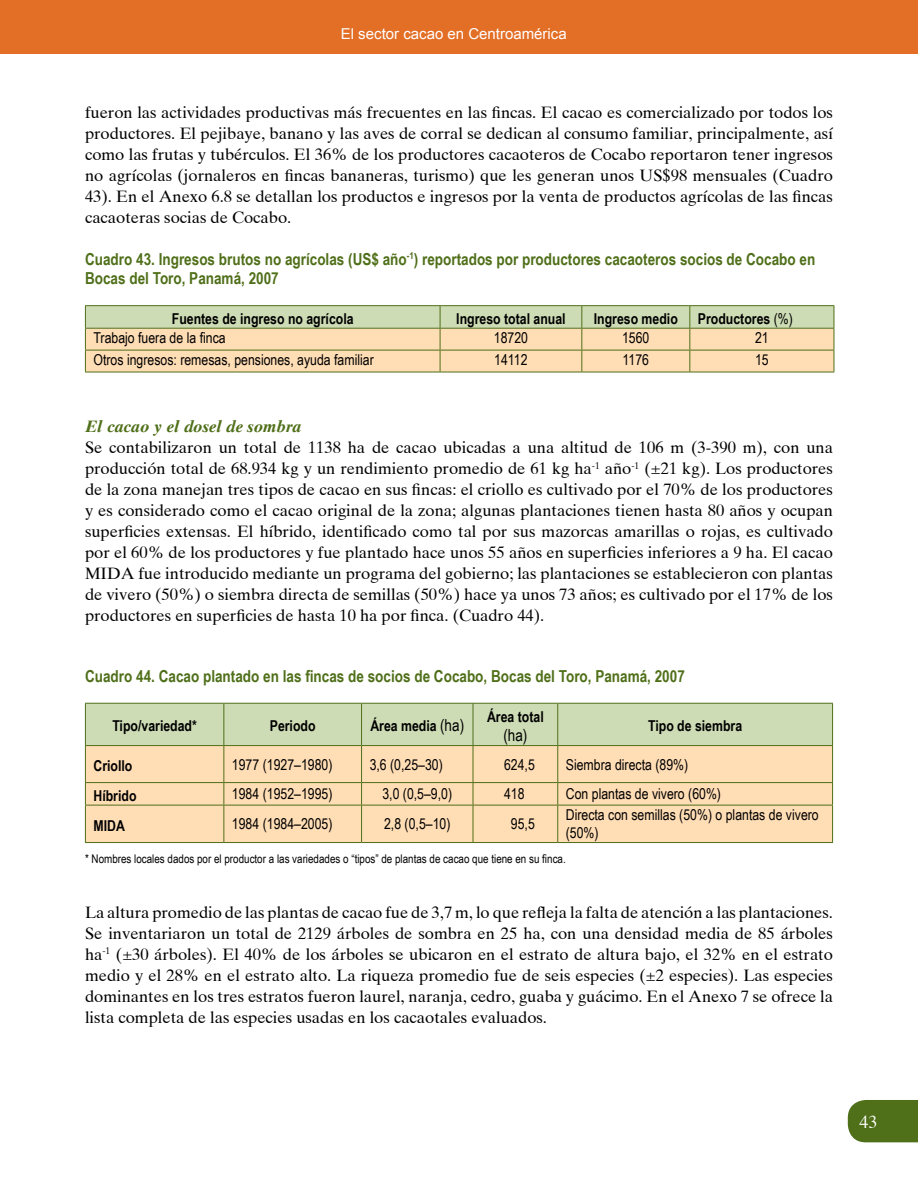
<style>
.page{position:relative;width:918px;height:1188px;background:#fff}
.page>*{position:absolute;margin:0;border:0;box-sizing:border-box;transform-origin:0 0}
.t1{font:18px "Times";color:#fff}
.t2{font:16.5px/21px "Times Ten";color:#000;text-align:justify}
.t3{font:700 16.5px/19.8px "Arial Narrow";color:#4f6f19}
.t4{font:italic 700 16.5px "Times Ten";color:#4f6f19}
.t5{font:16.5px "Arial Narrow";color:#000}
.t6{font:15px/18px "Arial Narrow";color:#000}
.t7{font:700 15px "Arial Narrow";color:#000}
.t8{font:15px "Arial";color:#fff}
.t9{font:12px "Arial Narrow";color:#000}
.s1{font-weight:400}
.s2{font-weight:400;font-size:16.5px}
</style>
<div class="page">
<div style="left:848px;top:1100px;width:70px;height:42px;background:#4f6f19"></div>
<div style="left:0;top:0;width:918px;height:54px;background:#e36e25"></div>
<hr style="left:85px;top:305px;width:355px;height:1px;background:#4f6f19">
<hr style="left:440px;top:305px;width:142px;height:1px;background:#4f6f19">
<hr style="left:582px;top:305px;width:108px;height:1px;background:#4f6f19">
<hr style="left:690px;top:305px;width:144px;height:1px;background:#4f6f19">
<hr style="left:85px;top:372px;width:355px;height:1px;background:#4f6f19">
<hr style="left:440px;top:372px;width:142px;height:1px;background:#4f6f19">
<hr style="left:582px;top:372px;width:108px;height:1px;background:#4f6f19">
<svg style="left:85px;top:306px;width:750px;height:66px;background:#e6d7ad"></svg>
<hr style="left:690px;top:372px;width:144px;height:1px;background:#4f6f19">
<div style="left:86px;top:704px;width:746px;height:41px;background:#cedcb5"></div>
<div style="left:86px;top:746px;width:746px;height:96px;background:#ffddb5"></div>
<hr style="left:85px;top:704px;width:1px;height:41px;background:#4f6f19">
<hr style="left:85px;top:703px;width:139px;height:1px;background:#4f6f19">
<hr style="left:224px;top:703px;width:138px;height:1px;background:#4f6f19">
<hr style="left:362px;top:703px;width:111px;height:1px;background:#4f6f19">
<hr style="left:473px;top:703px;width:85px;height:1px;background:#4f6f19">
<hr style="left:558px;top:703px;width:275px;height:1px;background:#4f6f19">
<hr style="left:223px;top:704px;width:1px;height:41px;background:#4f6f19">
<hr style="left:361px;top:704px;width:1px;height:41px;background:#4f6f19">
<hr style="left:473px;top:704px;width:1px;height:41px;background:#4f6f19">
<hr style="left:557px;top:704px;width:1px;height:41px;background:#4f6f19">
<hr style="left:832px;top:704px;width:1px;height:41px;background:#4f6f19">
<hr style="left:85px;top:745px;width:139px;height:1px;background:#4f6f19">
<hr style="left:85px;top:746px;width:1px;height:36px;background:#4f6f19">
<hr style="left:224px;top:745px;width:138px;height:1px;background:#4f6f19">
<hr style="left:223px;top:746px;width:1px;height:36px;background:#4f6f19">
<hr style="left:362px;top:745px;width:111px;height:1px;background:#4f6f19">
<hr style="left:361px;top:746px;width:1px;height:36px;background:#4f6f19">
<hr style="left:473px;top:745px;width:85px;height:1px;background:#4f6f19">
<hr style="left:473px;top:746px;width:1px;height:36px;background:#4f6f19">
<hr style="left:558px;top:745px;width:275px;height:1px;background:#4f6f19">
<hr style="left:557px;top:746px;width:1px;height:36px;background:#4f6f19">
<hr style="left:832px;top:746px;width:1px;height:36px;background:#4f6f19">
<hr style="left:85px;top:782px;width:139px;height:1px;background:#4f6f19">
<svg style="left:85px;top:783px;width:1px;height:22px"></svg>
<hr style="left:224px;top:782px;width:138px;height:1px;background:#4f6f19">
<svg style="left:223px;top:783px;width:1px;height:22px"></svg>
<hr style="left:362px;top:782px;width:111px;height:1px;background:#4f6f19">
<svg style="left:361px;top:783px;width:1px;height:22px"></svg>
<hr style="left:473px;top:782px;width:85px;height:1px;background:#4f6f19">
<svg style="left:473px;top:783px;width:1px;height:22px"></svg>
<hr style="left:558px;top:782px;width:275px;height:1px;background:#4f6f19">
<svg style="left:557px;top:783px;width:1px;height:22px"></svg>
<svg style="left:832px;top:783px;width:1px;height:22px"></svg>
<hr style="left:85px;top:805px;width:139px;height:1px;background:#4f6f19">
<hr style="left:85px;top:805px;width:1px;height:37px;background:#4f6f19">
<hr style="left:85px;top:842px;width:139px;height:1px;background:#4f6f19">
<hr style="left:224px;top:805px;width:138px;height:1px;background:#4f6f19">
<hr style="left:223px;top:805px;width:1px;height:37px;background:#4f6f19">
<hr style="left:224px;top:842px;width:138px;height:1px;background:#4f6f19">
<hr style="left:362px;top:805px;width:111px;height:1px;background:#4f6f19">
<hr style="left:361px;top:805px;width:1px;height:37px;background:#4f6f19">
<hr style="left:362px;top:842px;width:111px;height:1px;background:#4f6f19">
<hr style="left:473px;top:805px;width:85px;height:1px;background:#4f6f19">
<hr style="left:473px;top:805px;width:1px;height:37px;background:#4f6f19">
<hr style="left:473px;top:842px;width:85px;height:1px;background:#4f6f19">
<hr style="left:558px;top:805px;width:275px;height:1px;background:#4f6f19">
<hr style="left:557px;top:805px;width:1px;height:37px;background:#4f6f19">
<hr style="left:832px;top:805px;width:1px;height:37px;background:#4f6f19">
<hr style="left:558px;top:842px;width:275px;height:1px;background:#4f6f19">
<p class="t8" style="left:341px;top:26px;width:227px">El sector cacao en Centroamérica</p>
<p class="t2" style="left:85px;top:102px;width:749px">fueron las actividades productivas más frecuentes en las fincas. El cacao es comercializado por todos los productores. El pejibaye, banano y las aves de corral se dedican al consumo familiar, principalmente, así como las frutas y tubérculos. El 36% de los productores cacaoteros de Cocabo reportaron tener ingresos no agrícolas (jornaleros en fincas bananeras, turismo) que les generan unos US$98 mensuales (Cuadro 43). En el Anexo 6.8 se detallan los productos e ingresos por la venta de productos agrícolas de las fincas cacaoteras socias de Cocabo.</p>
<p class="t3" style="left:85px;top:249px;width:732px">Cuadro 43. Ingresos brutos no agrícolas (US$ año<sup>-1</sup>) reportados por productores cacaoteros socios de Cocabo en<br>Bocas del Toro, Panamá, 2007</p>
<p class="t7" style="left:172px;top:310px;width:183px">Fuentes de ingreso no agrícola</p>
<p class="t7" style="left:456px;top:310px;width:111px">Ingreso total anual</p>
<p class="t7" style="left:594px;top:310px;width:86px">Ingreso medio</p>
<p class="t7" style="left:698px;top:310px;width:96px">Productores <span class="s1">(%)</span></p>
<p class="t6" style="left:94px;top:329px;width:134px">Trabajo fuera de la finca</p>
<p class="t6" style="left:494px;top:329px;width:36px">18720</p>
<p class="t6" style="left:622px;top:329px;width:29px">1560</p>
<p class="t6" style="left:755px;top:329px;width:15px">21</p>
<p class="t6" style="left:94px;top:351px;width:282px">Otros ingresos: remesas, pensiones, ayuda familiar</p>
<p class="t6" style="left:494px;top:351px;width:35px">14112</p>
<p class="t6" style="left:623px;top:351px;width:28px">1176</p>
<p class="t6" style="left:755px;top:351px;width:15px">15</p>
<p class="t4" style="left:85px;top:416px;width:218px">El cacao y el dosel de sombra</p>
<p class="t2" style="left:85px;top:437px;width:749px">Se contabilizaron un total de 1138 ha de cacao ubicadas a una altitud de 106 m (3-390 m), con una producción total de 68.934 kg y un rendimiento promedio de 61 kg ha<sup>-1</sup> año<sup>-1</sup> (±21 kg). Los productores de la zona manejan tres tipos de cacao en sus fincas: el criollo es cultivado por el 70% de los productores y es considerado como el cacao original de la zona; algunas plantaciones tienen hasta 80 años y ocupan superficies extensas. El híbrido, identificado como tal por sus mazorcas amarillas o rojas, es cultivado por el 60% de los productores y fue plantado hace unos 55 años en superficies inferiores a 9 ha. El cacao MIDA fue introducido mediante un programa del gobierno; las plantaciones se establecieron con plantas de vivero (50%) o siembra directa de semillas (50%) hace ya unos 73 años; es cultivado por el 17% de los productores en superficies de hasta 10 ha por finca. (Cuadro 44).</p>
<p class="t3" style="left:85px;top:666px;width:601px">Cuadro 44. Cacao plantado en las fincas de socios de Cocabo, Bocas del Toro, Panamá, 2007</p>
<p class="t7" style="left:112px;top:717px;width:86px">Tipo/variedad*</p>
<p class="t7" style="left:270px;top:717px;width:47px">Periodo</p>
<p class="t7" style="left:370px;top:717px;width:95px">Área media <span class="s2">(ha)</span></p>
<p class="t7" style="left:487px;top:708px;width:58px">Área total</p>
<p class="t5" style="left:503px;top:726px;width:26px">(ha)</p>
<p class="t7" style="left:648px;top:717px;width:96px">Tipo de siembra</p>
<p class="t7" style="left:94px;top:757px;width:40px">Criollo</p>
<p class="t6" style="left:232px;top:755px;width:102px">1977 (1927–1980)</p>
<p class="t6" style="left:370px;top:755px;width:75px">3,6 (0,25–30)</p>
<p class="t6" style="left:504px;top:755px;width:32px">624,5</p>
<p class="t6" style="left:566px;top:755px;width:124px">Siembra directa (89%)</p>
<p class="t7" style="left:94px;top:787px;width:45px">Híbrido</p>
<p class="t6" style="left:232px;top:785px;width:102px">1984 (1952–1995)</p>
<p class="t6" style="left:382px;top:785px;width:71px">3,0 (0,5–9,0)</p>
<p class="t6" style="left:504px;top:785px;width:22px">418</p>
<p class="t6" style="left:566px;top:785px;width:157px">Con plantas de vivero (60%)</p>
<p class="t7" style="left:94px;top:817px;width:33px">MIDA</p>
<p class="t6" style="left:232px;top:815px;width:102px">1984 (1984–2005)</p>
<p class="t6" style="left:384px;top:815px;width:68px">2,8 (0,5–10)</p>
<p class="t6" style="left:511px;top:815px;width:25px">95,5</p>
<p class="t6" style="left:566px;top:806px;width:254px">Directa con semillas (50%) o plantas de vivero (50%)</p>
<p class="t9" style="left:85px;top:852px;width:482px">* Nombres locales dados por el productor a las variedades o “tipos” de plantas de cacao que tiene en su finca.</p>
<p class="t2" style="left:85px;top:901px;width:749px">La altura promedio de las plantas de cacao fue de 3,7 m, lo que refleja la falta de atención a las plantaciones.<br>Se inventariaron un total de 2129 árboles de sombra en 25 ha, con una densidad media de 85 árboles ha<sup>-1</sup> (±30 árboles). El 40% de los árboles se ubicaron en el estrato de altura bajo, el 32% en el estrato medio y el 28% en el estrato alto. La riqueza promedio fue de seis especies (±2 especies). Las especies dominantes en los tres estratos fueron laurel, naranja, cedro, guaba y guácimo. En el Anexo 7 se ofrece la lista completa de las especies usadas en los cacaotales evaluados.</p>
<p class="t1" style="left:860px;top:1110px;width:19px">43</p>
</div>
